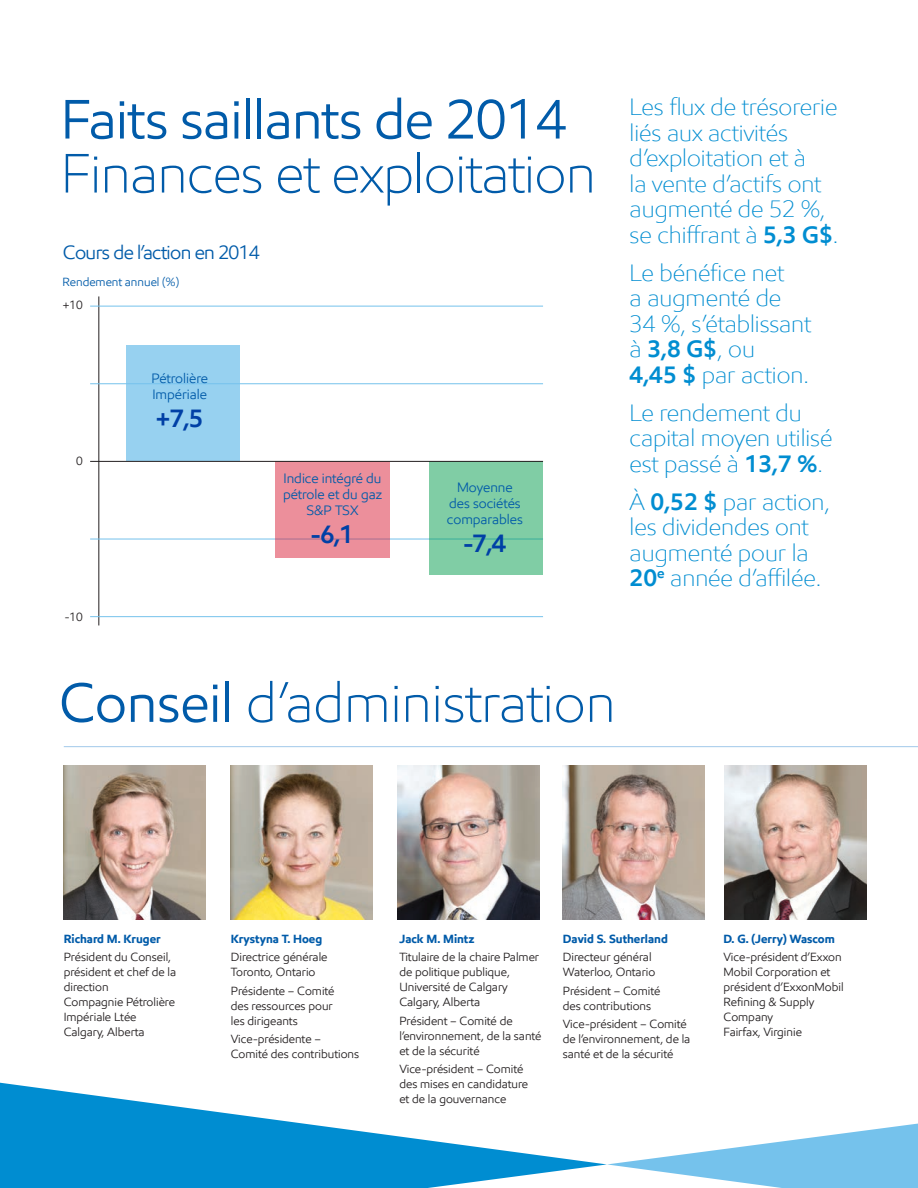
<style>
.page{position:relative;width:918px;height:1188px;background:#fff}
.page>*{position:absolute;margin:0;border:0;box-sizing:border-box;transform-origin:0 0}
.t1{font:300 55.5px "E Mprint";letter-spacing:-.01em;color:#015ba9}
.t2{font:55.5px "E Mprint";letter-spacing:-.01em;color:#015ba9}
.t3{font:600 25.35px "E Mprint";color:#0040a6}
.t4{font:300 24px/25.5px "E Mprint";color:#008dd1}
.t5{font:19.5px "E Mprint";letter-spacing:-.03em;color:#015ba9}
.t6{font:13.8px/16.2px "E Mprint";color:#015ba9;text-align:center}
.t7{font:12px/15px "E Mprint";color:#231f20}
.t8{font:700 12px "E Mprint";color:#015ba9}
.t9{font:12px "E Mprint";color:#015ba9}
.s1{font-weight:600}
.s2{font-weight:400}
</style>
<div class="page">
<img style="left:64px;top:766px;width:142px;height:153px">
<img style="left:231px;top:766px;width:142px;height:153px">
<img style="left:398px;top:766px;width:142px;height:153px">
<img style="left:563px;top:766px;width:142px;height:153px">
<img style="left:725px;top:766px;width:142px;height:153px">
<svg style="left:0;top:1083px;width:607px;height:105px;fill:#008dd1"></svg>
<svg style="left:607px;top:1124px;width:311px;height:64px"></svg>
<hr style="left:64px;top:746px;width:854px;height:1px;background:#a1c9ea">
<hr style="left:98px;top:296px;width:1px;height:329px;background:#231f20">
<hr style="left:90px;top:306px;width:453px;height:1px;background:#75c2ec">
<hr style="left:90px;top:383px;width:453px;height:1px;background:#75c2ec">
<hr style="left:90px;top:539px;width:453px;height:1px;background:#75c2ec">
<hr style="left:90px;top:616px;width:453px;height:1px;background:#75c2ec">
<div style="left:126px;top:345px;width:113px;height:116px;background:#97d1f0"></div>
<div style="left:430px;top:461px;width:113px;height:113px;background:#80cda5"></div>
<div style="left:275px;top:461px;width:115px;height:97px;background:#ec8f9b"></div>
<hr style="left:90px;top:461px;width:453px;height:1px;background:#231f20">
<h1 class="t2" style="left:61px;top:85px;width:508px">Faits saillants de 2014</h1>
<h1 class="t1" style="left:61px;top:139px;width:536px">Finances et exploitation</h1>
<h3 class="t5" style="left:63px;top:240px;width:199px">Cours de l’action en 2014</h3>
<p class="t9" style="left:63px;top:275px;width:118px">Rendement annuel (%)</p>
<p class="t7" style="left:63px;top:298px;width:22px">+10</p>
<p class="t7" style="left:76px;top:454px;width:8px">0</p>
<p class="t7" style="left:65px;top:610px;width:20px">-10</p>
<p class="t6" style="left:152px;top:370px;width:58px;text-align:left">Pétrolière<br>Impériale</p>
<h2 class="t3" style="left:156px;top:403px;width:49px">+7,5</h2>
<p class="t6" style="left:283px;top:470px;width:101px">Indice intégré du pétrole et du gaz<br>S&amp;P TSX</p>
<h2 class="t3" style="left:311px;top:518px;width:45px">-6,1</h2>
<p class="t6" style="left:447px;top:479px;width:77px">Moyenne des sociétés comparables</p>
<h2 class="t3" style="left:463px;top:528px;width:45px">-7,4</h2>
<h3 class="t4" style="left:630px;top:94px;width:210px">Les flux de trésorerie liés aux activités d’exploitation et à<br>la vente d’actifs ont augmenté de 52 %, se chiffrant à <span class="s1">5,3 G$</span>.</h3>
<h3 class="t4" style="left:630px;top:260px;width:183px">Le bénéfice net<br>a augmenté de<br>34 %, s’établissant à <span class="s1">3,8 G$</span>, ou<br><span class="s1">4,45 $</span> par action.</h3>
<h3 class="t4" style="left:630px;top:400px;width:204px">Le rendement du capital moyen utilisé est passé à <span class="s1">13,7 %</span>.</h3>
<h3 class="t4" style="left:630px;top:488px;width:202px">À <span class="s1">0,52 $</span> par action, les dividendes ont augmenté pour la<br><span class="s1">20</span><sup>e</sup> année d’affilée.</h3>
<h1 class="t1" style="left:59px;top:669px;width:558px"><span class="s2">Conseil</span> d’administration</h1>
<p class="t8" style="left:64px;top:932px;width:98px">Richard M. Kruger</p>
<p class="t7" style="left:64px;top:950px;width:114px">Président du Conseil, président et chef de la direction<br>Compagnie Pétrolière<br>Impériale Ltée<br>Calgary, Alberta</p>
<p class="t8" style="left:231px;top:932px;width:93px">Krystyna T. Hoeg</p>
<p class="t7" style="left:231px;top:950px;width:98px">Directrice générale<br>Toronto, Ontario</p>
<p class="t7" style="left:231px;top:983px;width:105px">Présidente – Comité des ressources pour les dirigeants</p>
<p class="t7" style="left:231px;top:1031px;width:130px">Vice-présidente –<br>Comité des contributions</p>
<p class="t8" style="left:399px;top:932px;width:77px">Jack M. Mintz</p>
<p class="t7" style="left:399px;top:950px;width:141px">Titulaire de la chaire Palmer de politique publique,<br>Université de Calgary<br>Calgary, Alberta</p>
<p class="t7" style="left:399px;top:1013px;width:144px">Président – Comité de l’environnement, de la santé et de la sécurité</p>
<p class="t7" style="left:399px;top:1061px;width:130px">Vice-président – Comité des mises en candidature et de la gouvernance</p>
<p class="t8" style="left:563px;top:932px;width:107px">David S. Sutherland</p>
<p class="t7" style="left:563px;top:950px;width:94px">Directeur général<br>Waterloo, Ontario</p>
<p class="t7" style="left:563px;top:983px;width:99px">Président – Comité des contributions</p>
<p class="t7" style="left:563px;top:1016px;width:129px">Vice-président – Comité de l’environnement, de la santé et de la sécurité</p>
<p class="t8" style="left:724px;top:932px;width:113px">D. G. (Jerry) Wascom</p>
<p class="t7" style="left:724px;top:950px;width:122px">Vice-président d’Exxon<br>Mobil Corporation et président d’ExxonMobil<br>Refining &amp; Supply<br>Company<br>Fairfax, Virginie</p>
</div>
